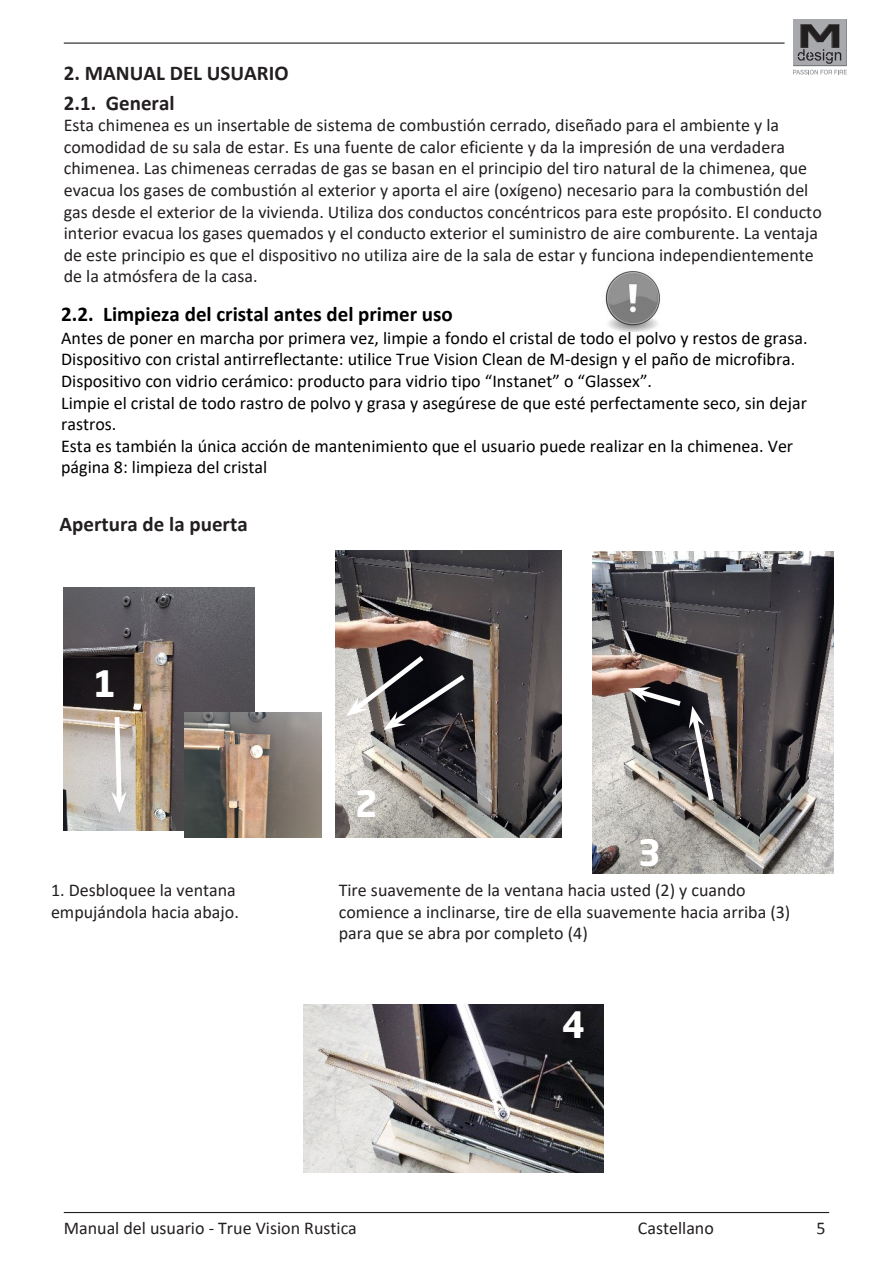
<style>
.page{position:relative;width:893px;height:1263px;background:#fff}
.page>*{position:absolute;margin:0;border:0;box-sizing:border-box;transform-origin:0 0}
.t1{font:700 36px "Neo Sans W1 G";color:#fff}
.t2{font:700 21px/30px "Calibri";color:#231f20}
.t3{font:700 21px "Calibri";color:#000}
.t4{font:18px/21.6px "Calibri";color:#231f20}
.t5{font:18px/21.6px "Calibri";color:#000}
.s1{font-style:inherit}
</style>
<div class="page">
<hr style="left:64px;top:1212px;width:765px;height:1px;background:#231f20">
<img style="left:592px;top:551px;width:241px;height:323px">
<svg style="left:628px;top:686px;width:89px;height:119px;background:#676464"></svg>
<img style="left:64px;top:587px;width:190px;height:243px">
<svg style="left:111px;top:712px;width:16px;height:101px"></svg>
<img style="left:185px;top:712px;width:137px;height:125px">
<img style="left:336px;top:551px;width:225px;height:287px">
<svg style="left:346px;top:651px;width:124px;height:79px;background:#575557"></svg>
<img style="left:303px;top:1004px;width:300px;height:169px">
<img style="left:605px;top:272px;width:55px;height:59px">
<hr style="left:64px;top:43px;width:720px;height:1px;background:#231f20">
<svg style="left:793px;top:19px;width:54px;height:56px;background:#8f8f91"></svg>
<p class="t2" style="left:64px;top:57px;width:226px">2. MANUAL DEL USUARIO<br>2<span class="s1">.1. G</span>eneral</p>
<p class="t4" style="left:64px;top:114px;width:759px">Esta chimenea es un insertable de sistema de combustión cerrado, diseñado para el ambiente y la comodidad de su sala de estar. Es una fuente de calor eficiente y da la impresión de una verdadera chimenea. Las chimeneas cerradas de gas se basan en el principio del tiro natural de la chimenea, que evacua los gases de combustión al exterior y aporta el aire (oxígeno) necesario para la combustión del gas desde el exterior de la vivienda. Utiliza dos conductos concéntricos para este propósito. El conducto interior evacua los gases quemados y el conducto exterior el suministro de aire comburente. La ventaja de este principio es que el dispositivo no utiliza aire de la sala de estar y funciona independientemente de la atmósfera de la casa.</p>
<p class="t3" style="left:61px;top:299px;width:393px">2.2. Limpieza del cristal antes del primer uso</p>
<p class="t5" style="left:61px;top:327px;width:748px">Antes de poner en marcha por primera vez, limpie a fondo el cristal de todo el polvo y restos de grasa.<br>Dispositivo con cristal antirreflectante: utilice True Vision Clean de M-design y el paño de microfibra.<br>Dispositivo con vidrio cerámico: producto para vidrio tipo “Instanet” o “Glassex”.<br>Limpie el cristal de todo rastro de polvo y grasa y asegúrese de que esté perfectamente seco, sin dejar rastros.<br>Esta es también la única acción de mantenimiento que el usuario puede realizar en la chimenea. Ver página 8: limpieza del cristal</p>
<p class="t2" style="left:59px;top:508px;width:190px">Apertura de la puerta</p>
<p class="t1" style="left:93px;top:661px;width:25px">1</p>
<p class="t1" style="left:355px;top:780px;width:25px">2</p>
<p class="t1" style="left:638px;top:830px;width:25px">3</p>
<p class="t4" style="left:51px;top:879px;width:189px">1. Desbloquee la ventana empujándola hacia abajo.</p>
<p class="t4" style="left:339px;top:879px;width:453px">Tire suavemente de la ventana hacia usted (2) y cuando comience a inclinarse, tire de ella suavemente hacia arriba (3) para que se abra por completo (4)</p>
<p class="t1" style="left:562px;top:1001px;width:25px">4</p>
<p class="t4" style="left:64px;top:1217px;width:295px">Manual del usuario - True Vision Rustica</p>
<p class="t4" style="left:638px;top:1217px;width:78px">Castellano</p>
<p class="t4" style="left:816px;top:1217px;width:11px">5</p>
</div>
